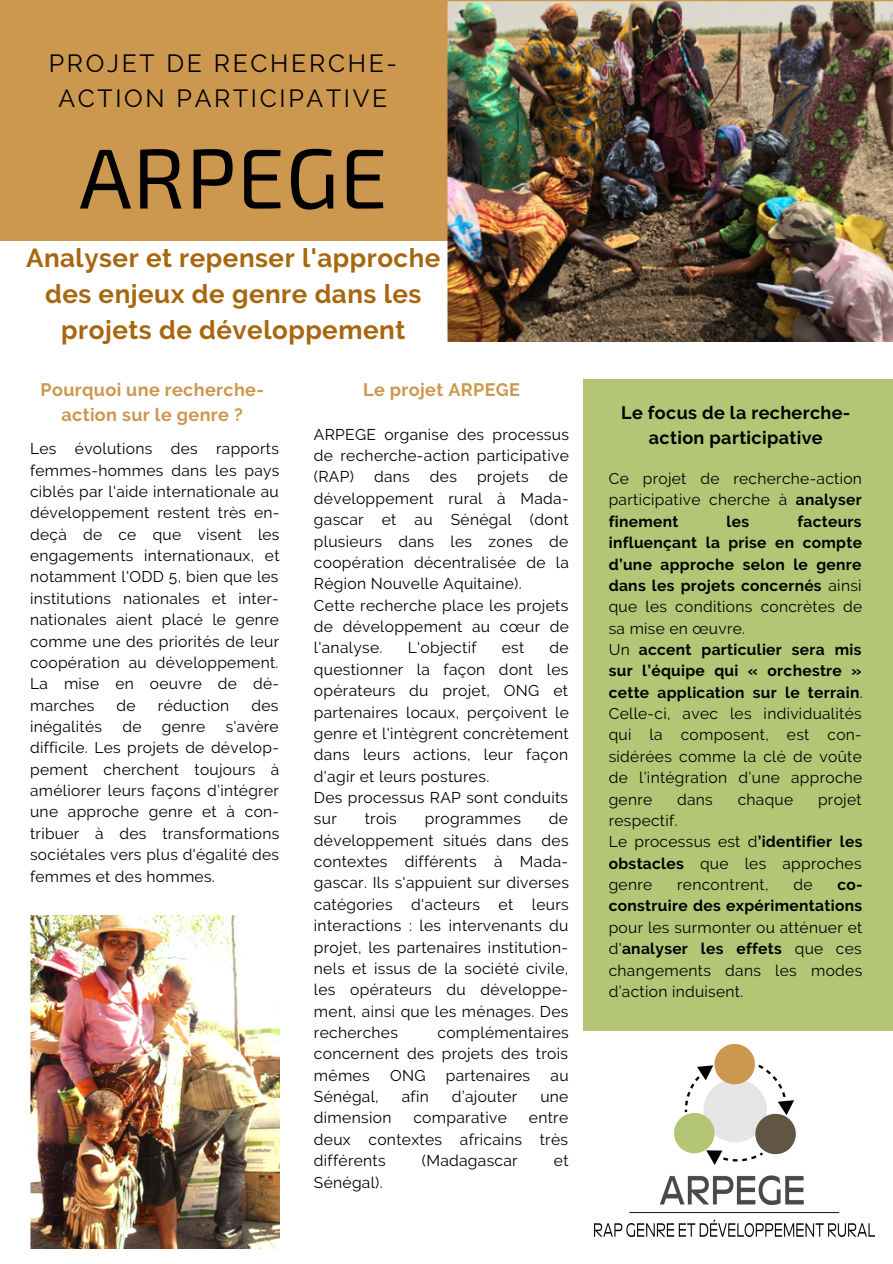
<style>
.page{position:relative;width:893px;height:1264px;background:#fff}
.page>*{position:absolute;margin:0;border:0;box-sizing:border-box;transform-origin:0 0}
.t1{font:84.9px "Exo 2";letter-spacing:.01em;color:#000}
.t2{font:700 25.95px/35.8px "Raleway";letter-spacing:.02em;color:#a8670e;text-align:center}
.t3{font:24.75px/34.5px "Raleway";letter-spacing:.11em;color:#000;text-align:center}
.t4{font:700 18px/24.8px "Raleway";letter-spacing:.02em;color:#cc974e;text-align:center}
.t5{font:700 18px/24.8px "Raleway";letter-spacing:.02em;color:#000;text-align:center}
.t6{font:15.6px/21.3px "Raleway";letter-spacing:.02em;color:#000;text-align:justify}
.t7{font:700 15.6px/21.3px "Raleway";letter-spacing:.02em;color:#000}
.s1{font-weight:700}
.s2{font-weight:400}
</style>
<div class="page">
<div style="left:0;top:0;width:892px;height:241px;background:#cc974e"></div>
<img style="left:447px;top:1px;width:445px;height:341px">
<div style="left:583px;top:379px;width:309px;height:651px;background:#b4c675"></div>
<img style="left:30px;top:915px;width:250px;height:333px">
<img style="left:595px;top:1044px;width:279px;height:192px">
<h3 class="t3" style="left:49px;top:46px;width:350px">PROJET DE RECHERCHE-<br>ACTION PARTICIPATIVE</h3>
<h1 class="t1" style="left:79px;top:124px;width:310px">ARPEGE</h1>
<h2 class="t2" style="left:26px;top:240px;width:416px">Analyser et repenser l'approche des enjeux de genre dans les projets de développement</h2>
<p class="t4" style="left:40px;top:377px;width:225px">Pourquoi une recherche&shy;action sur le genre ?</p>
<p class="t4" style="left:363px;top:377px;width:158px">Le projet ARPEGE</p>
<p class="t6" style="left:30px;top:438px;width:251px">Les évolutions des rapports femmes-hommes dans les pays ciblés par l'aide internationale au développement restent très en&shy;deçà de ce que visent les engagements internationaux, et notamment l'ODD 5, bien que les institutions nationales et inter&shy;nationales aient placé le genre comme une des priorités de leur coopération au développement.<br>La mise en oeuvre de dé&shy;marches</p>
<p class="t6" style="left:117px;top:694px;width:21px">de</p>
<p class="t6" style="left:158px;top:694px;width:73px">réduction</p>
<p class="t6" style="left:251px;top:694px;width:28px">des</p>
<p class="t6" style="left:30px;top:715px;width:251px;text-indent:195px">s'avère difficile. Les projets de dévelop&shy;pement cherchent toujours à améliorer leurs façons d’intégrer une approche genre et à con&shy;tribuer à des transformations sociétales vers plus d'égalité des femmes et des hommes.</p>
<p class="t6" style="left:30px;top:715px;width:73px">inégalités</p>
<p class="t6" style="left:122px;top:715px;width:21px">de</p>
<p class="t6" style="left:162px;top:715px;width:45px">genre</p>
<p class="t6" style="left:314px;top:423px;width:256px">ARPEGE organise des processus de recherche-action participative (RAP)</p>
<p class="t6" style="left:314px;top:466px;width:256px;text-align:left;text-indent:235px">de développement rural à Mada&shy;gascar et au Sénégal (dont plusieurs dans les zones de coopération décentralisée de la<br>Région Nouvelle Aquitaine).<br>Cette recherche place les projets de développement au cœur de l'analyse.</p>
<p class="t6" style="left:374px;top:466px;width:37px">dans</p>
<p class="t6" style="left:430px;top:466px;width:29px">des</p>
<p class="t6" style="left:477px;top:466px;width:53px">projets</p>
<p class="t6" style="left:407px;top:637px;width:70px">L'objectif</p>
<p class="t6" style="left:501px;top:637px;width:24px">est</p>
<p class="t6" style="left:314px;top:637px;width:256px;text-align:left;text-indent:236px">de questionner la façon dont les opérateurs du projet, ONG et partenaires locaux, perçoivent le genre et l'intègrent concrètement dans leurs actions, leur façon d'agir et leurs postures.<br>Des processus RAP sont conduits sur</p>
<p class="t6" style="left:314px;top:808px;width:256px;text-indent:235px">de développement situés dans des contextes différents à Mada&shy;gascar. Ils s'appuient sur diverses catégories d'acteurs et leurs interactions : les intervenants du projet, les partenaires institution&shy;nels et issus de la société civile, les opérateurs du développe&shy;ment, ainsi que les ménages. Des recherches</p>
<p class="t6" style="left:364px;top:808px;width:34px">trois</p>
<p class="t6" style="left:424px;top:808px;width:98px">programmes</p>
<p class="t6" style="left:314px;top:1021px;width:256px;text-indent:123px">complémentaires concernent des projets des trois mêmes</p>
<p class="t6" style="left:390px;top:1064px;width:37px">ONG</p>
<p class="t6" style="left:446px;top:1064px;width:86px">partenaires</p>
<p class="t6" style="left:550px;top:1064px;width:20px">au</p>
<p class="t6" style="left:314px;top:1085px;width:66px">Sénégal,</p>
<p class="t6" style="left:402px;top:1085px;width:29px">afin</p>
<p class="t6" style="left:452px;top:1085px;width:67px">d’ajouter</p>
<p class="t6" style="left:540px;top:1085px;width:30px">une</p>
<p class="t6" style="left:314px;top:1107px;width:79px">dimension</p>
<p class="t6" style="left:413px;top:1107px;width:95px">comparative</p>
<p class="t6" style="left:314px;top:1107px;width:256px;text-indent:215px">entre deux contextes africains très différents</p>
<p class="t6" style="left:422px;top:1149px;width:97px">(Madagascar</p>
<p class="t6" style="left:554px;top:1149px;width:16px">et</p>
<p class="t6" style="left:314px;top:1171px;width:70px">Sénégal).</p>
<p class="t5" style="left:621px;top:400px;width:231px">Le focus de la recherche&shy;action participative</p>
<p class="t6" style="left:608px;top:468px;width:255px">Ce projet de recherche-action participative cherche à <span class="s1">analyser finement</span></p>
<p class="t7" style="left:608px;top:510px;width:255px;text-indent:189px">facteurs influençant la prise en compte d’une approche selon le genre dans les projets concernés <span class="s2">ainsi que les conditions concrètes de sa mise en œuvre.<br>Un</span> accent particulier sera mis sur l’équipe qui « orchestre » cette application sur le terrain<span class="s2">.<br>Celle-ci, avec les individualités qui la composent, est con&shy;sidérées comme la clé de voûte de l’intégration d’une approche genre</span></p>
<p class="t7" style="left:726px;top:510px;width:24px">les</p>
<p class="t6" style="left:677px;top:788px;width:37px">dans</p>
<p class="t6" style="left:737px;top:788px;width:57px">chaque</p>
<p class="t6" style="left:818px;top:788px;width:45px">projet</p>
<p class="t6" style="left:608px;top:809px;width:255px;text-align:left">respectif.<br>Le processus est d<span class="s1">’identifier les obstacles</span> que les approches genre</p>
<p class="t6" style="left:677px;top:873px;width:93px">rencontrent,</p>
<p class="t6" style="left:793px;top:873px;width:21px">de</p>
<p class="t7" style="left:608px;top:873px;width:255px;text-align:right">co-<br>construire des expérimentations</p>
<p class="t6" style="left:608px;top:916px;width:255px">pour les surmonter ou atténuer et d'<span class="s1">analyser les effets</span> que ces changements dans les modes d’action induisent.</p>
</div>
